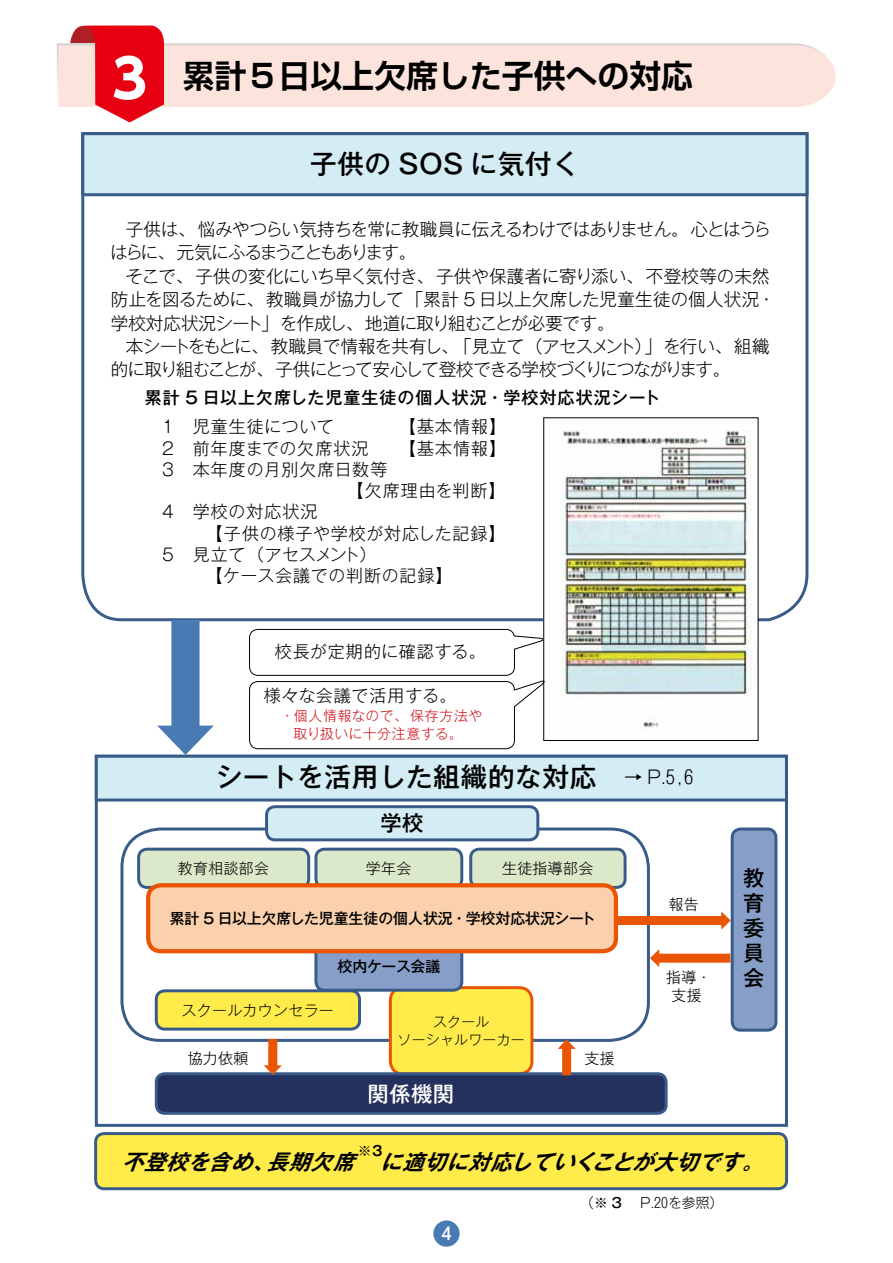
<style>
.page{position:relative;width:893px;height:1263px;background:#fff}
.page>*{position:absolute;margin:0;border:0;box-sizing:border-box;transform-origin:0 0}
.t1{font:700 31.95px "Shin Go Pro De";color:#000}
.t2{font:500 26.55px "Gothic MB101 Pro";letter-spacing:.025em;color:#000}
.t3{font:italic 700 21.3px "Gothic MB101 Pro De";color:#000}
.t4{font:500 21.3px/25px "Gothic MB101 Pro";color:#000;text-align:justify}
.t5{font:500 21.3px "Gothic MB101 Pro";color:#fff}
.t6{font:300 18.3px "Gothic MB101 Pro";color:#000}
.t7{font:300 17.55px/23.4px "Gothic MB101 Pro";letter-spacing:-.005em;color:#000}
.t8{font:300 17.55px/23.4px "Gothic MB101 Pro";letter-spacing:-.065em;color:#000}
.t9{font:300 17.55px/23.4px "Gothic MB101 Pro";letter-spacing:-.03em;color:#000}
.t10{font:300 16.95px "Gothic MB101 Pro";letter-spacing:.04em;color:#000}
.t11{font:300 16.95px "Gothic MB101 Pro";letter-spacing:.06em;color:#000}
.t12{font:500 16.95px "Gothic MB101 Pro";letter-spacing:.06em;color:#000}
.t13{font:300 16.95px "Gothic MB101 Pro";letter-spacing:-.015em;color:#000}
.t14{font:500 16.95px "UD Shin Go C Oeiz Pr 6";color:#fff}
.t15{font:300 14.85px/18px "Gothic MB101 Pro";letter-spacing:.025em;color:#000;text-align:center}
.t16{font:500 14.85px "Gothic MB101 Pro";color:#000}
.t17{font:500 14.85px "Gothic MB101 Pro";letter-spacing:-.02em;color:#000}
.t18{font:300 13.8px/18.1px "Gothic MB101 Pro";letter-spacing:.055em;color:#d0121b;text-align:center}
.t19{font:300 13.8px/18.1px "Gothic MB101 Pro";letter-spacing:.025em;color:#000;text-align:center}
.t20{font:700 13.8px "Gothic MB101 Pro De";color:#000}
.s1{font-family:"UD Shin Go Pro";font-size:53.1px;color:#fff}
.s2{font-weight:500}
</style>
<div class="page">
<div style="left:95px;top:755px;width:693px;height:372px;border:3px solid #385b89"></div>
<div style="left:95px;top:755px;width:693px;height:46px;background:#d4ecf3;border:3px solid #385b89"></div>
<div style="left:120px;top:827px;width:530px;height:215px;border:3px solid #385b89;border-radius:38px"></div>
<div style="left:139px;top:849px;width:170px;height:38px;background:#dbe8c9;border-radius:9px"></div>
<div style="left:137px;top:848px;width:173px;height:41px;border:3px solid #385b89;border-radius:9px"></div>
<div style="left:267px;top:807px;width:271px;height:33px;background:#d4ecf3;border-radius:9px"></div>
<div style="left:265px;top:805px;width:274px;height:36px;border:3px solid #385b89;border-radius:9px"></div>
<div style="left:316px;top:849px;width:146px;height:38px;background:#dbe8c9;border-radius:9px"></div>
<div style="left:314px;top:848px;width:149px;height:41px;border:3px solid #385b89;border-radius:9px"></div>
<div style="left:471px;top:849px;width:154px;height:38px;background:#dbe8c9;border-radius:9px"></div>
<div style="left:469px;top:848px;width:158px;height:41px;border:3px solid #385b89;border-radius:9px"></div>
<div style="left:156px;top:991px;width:204px;height:38px;background:#ffec4a;border-radius:9px"></div>
<div style="left:155px;top:989px;width:206px;height:41px;border:3px solid #385b89;border-radius:9px"></div>
<div style="left:390px;top:988px;width:142px;height:86px;background:#ffec4a;border-radius:13px"></div>
<div style="left:389px;top:986px;width:144px;height:89px;border:3px solid #ea5504;border-radius:13px"></div>
<div style="left:316px;top:942px;width:146px;height:48px;background:#869ec8;border-radius:9px"></div>
<div style="left:314px;top:941px;width:149px;height:51px;border:3px solid #385b89;border-radius:9px"></div>
<svg style="left:618px;top:911px;width:113px;height:18px"></svg>
<svg style="left:650px;top:949px;width:80px;height:18px"></svg>
<div style="left:96px;top:1133px;width:691px;height:56px;background:#ffec4a;border-radius:9px"></div>
<div style="left:94px;top:1132px;width:694px;height:58px;border:3px solid #385b89;border-radius:9px"></div>
<div style="left:156px;top:1074px;width:510px;height:39px;background:#24305d;border-radius:9px"></div>
<div style="left:155px;top:1072px;width:513px;height:43px;border:3px solid #385b89;border-radius:9px"></div>
<svg style="left:81px;top:132px;width:728px;height:491px"></svg>
<div style="left:732px;top:829px;width:44px;height:201px;background:#869ec8;border-radius:9px"></div>
<div style="left:731px;top:827px;width:46px;height:205px;border:3px solid #385b89;border-radius:9px"></div>
<svg style="left:157px;top:620px;width:57px;height:135px"></svg>
<div style="left:81px;top:132px;width:727px;height:64px;background:#d4ecf3;border:3px solid #385b89"></div>
<div style="left:148px;top:885px;width:468px;height:66px;background:#fad1ac;border-radius:13px"></div>
<div style="left:146px;top:883px;width:472px;height:70px;border:4px solid #ea5504;border-radius:13px"></div>
<svg style="left:558px;top:1039px;width:18px;height:36px"></svg>
<svg style="left:264px;top:1039px;width:18px;height:36px"></svg>
<img style="left:545px;top:421px;width:211px;height:307px">
<svg style="left:249px;top:629px;width:300px;height:120px"></svg>
<div style="left:433px;top:1220px;width:27px;height:27px;background:#497ab3;border-radius:50%"></div>
<svg style="left:57px;top:43px;width:749px;height:58px"></svg>
<div style="left:59px;top:45px;width:776px;height:62px;background:#fce4dd"></div>
<svg style="left:70px;top:26px;width:94px;height:96px;background:#ea4953"></svg>
<h1 class="t1" style="left:103px;top:50px;width:592px"><span class="s1">３</span> 累計５日以上欠席した子供への対応</h1>
<h2 class="t2" style="left:310px;top:142px;width:270px">子供の SOS に気付く</h2>
<p class="t9" style="left:110px;top:215px;width:662px;text-indent:15px">子供は、悩みやつらい気持ちを常に教職員に伝えるわけではありません。心とはうらはらに、元気にふるまうこともあります。</p>
<p class="t7" style="left:111px;top:262px;width:666px;text-indent:15px">そこで、子供の変化にいち早く気付き、子供や保護者に寄り添い、不登校等の未然防止を図るために、教職員が協力して「累計 5 日以上欠席した児童生徒の個人状況・学校対応状況シート」を作成し、地道に取り組むことが必要です。</p>
<p class="t8" style="left:111px;top:332px;width:660px;text-indent:15px">本シートをもとに、教職員で情報を共有し、「見立て（アセスメント）」を行い、組織的に取り組むことが、子供にとって安心して登校できる学校づくりにつながります。</p>
<p class="t12" style="left:145px;top:383px;width:517px">累計 5 日以上欠席した児童生徒の個人状況・学校対応状況シート</p>
<p class="t10" style="left:159px;top:413px;width:176px">１　児童生徒について</p>
<p class="t10" style="left:399px;top:413px;width:109px">【基本情報】</p>
<p class="t11" style="left:159px;top:434px;width:211px">２　前年度までの欠席状況</p>
<p class="t10" style="left:399px;top:434px;width:109px">【基本情報】</p>
<p class="t10" style="left:159px;top:455px;width:229px">３　本年度の月別欠席日数等</p>
<p class="t11" style="left:346px;top:477px;width:161px">【欠席理由を判断】</p>
<p class="t11" style="left:159px;top:498px;width:160px">４　学校の対応状況</p>
<p class="t10" style="left:206px;top:519px;width:302px">【子供の様子や学校が対応した記録】</p>
<p class="t13" style="left:159px;top:540px;width:219px">５　見立て（アセスメント）</p>
<p class="t10" style="left:205px;top:562px;width:249px">【ケース会議での判断の記録】</p>
<p class="t10" style="left:275px;top:638px;width:212px">校長が定期的に確認する。</p>
<p class="t10" style="left:264px;top:682px;width:194px">様々な会議で活用する。</p>
<p class="t18" style="left:280px;top:704px;width:203px">・個人情報なので、保存方法や取り扱いに十分注意する。</p>
<h2 class="t2" style="left:216px;top:755px;width:382px">シートを活用した組織的な対応</h2>
<p class="t4" style="left:380px;top:808px;width:45px">学校</p>
<p class="t15" style="left:178px;top:857px;width:93px">教育相談部会</p>
<p class="t15" style="left:366px;top:857px;width:47px">学年会</p>
<p class="t15" style="left:502px;top:857px;width:93px">生徒指導部会</p>
<p class="t16" style="left:170px;top:906px;width:428px">累計 5 日以上欠席した児童生徒の個人状況・学校対応状況シート</p>
<p class="t6" style="left:624px;top:762px;width:71px">→ P.5,6</p>
<p class="t15" style="left:669px;top:893px;width:32px">報告</p>
<p class="t17" style="left:337px;top:954px;width:104px">校内ケース会議</p>
<p class="t15" style="left:182px;top:999px;width:154px">スクールカウンセラー</p>
<p class="t19" style="left:398px;top:1011px;width:129px">スクール<br>ソーシャルワーカー</p>
<p class="t15" style="left:188px;top:1047px;width:62px">協力依頼</p>
<p class="t15" style="left:585px;top:1047px;width:32px">支援</p>
<p class="t5" style="left:368px;top:1076px;width:88px">関係機関</p>
<p class="t15" style="left:666px;top:966px;width:47px">指導・支援</p>
<p class="t4" style="left:743px;top:863px;width:22px">教育委員会</p>
<p class="t20" style="left:358px;top:1139px;width:26px">※3</p>
<p class="t3" style="left:380px;top:1144px;width:395px">に適切に対応していくことが大切です。</p>
<p class="t3" style="left:122px;top:1144px;width:245px">不登校を含め、長期欠席</p>
<p class="t14" style="left:441px;top:1220px;width:12px">4</p>
<p class="t19" style="left:580px;top:1191px;width:145px">（<span class="s2">※ 3</span>　 P.20を参照）</p>
</div>
